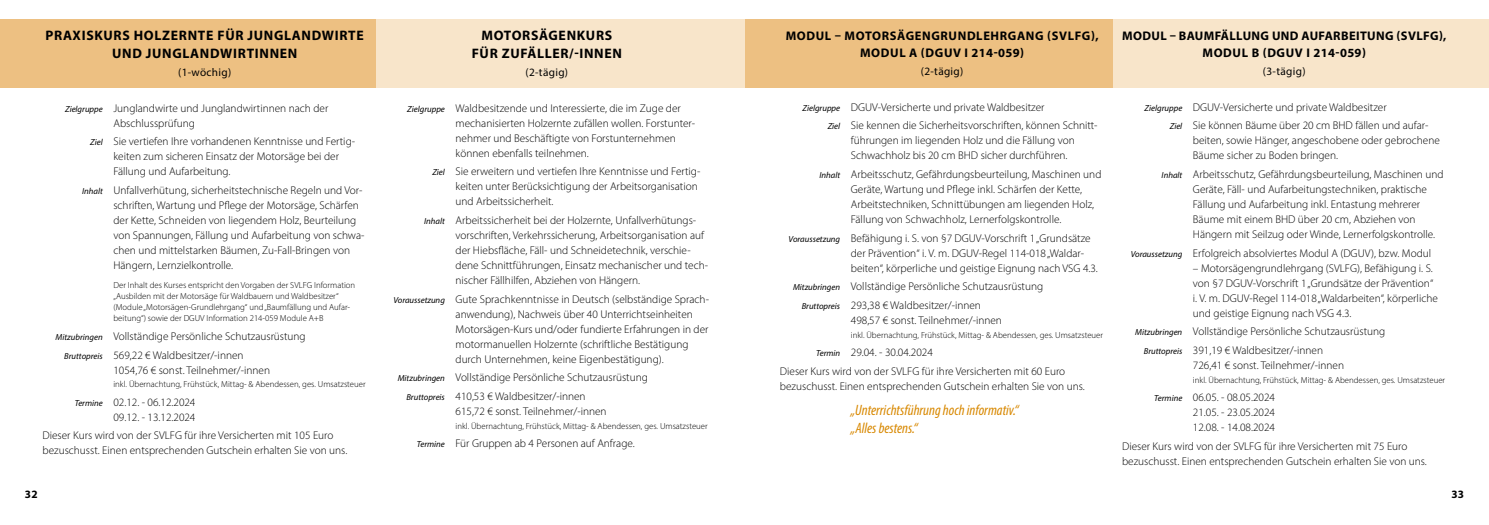
<style>
.page{position:relative;width:1489px;height:525px;background:#fff}
.page>*{position:absolute;margin:0;border:0;box-sizing:border-box;transform-origin:0 0}
.t1{font:italic condensed 15px/18.5px "Myriad Pro";color:#d88800}
.t2{font:700 13.75px/17.5px "Myriad Pro";letter-spacing:.05em;color:#000;text-align:center}
.t3{font:700 12.5px/17.5px "Myriad Pro";letter-spacing:.03em;color:#000;text-align:center}
.t4{font:700 12.5px/17.5px "Myriad Pro";letter-spacing:.05em;color:#000;text-align:center}
.t5{font:300 11.25px/15px "Myriad Pro";color:#000}
.t6{font:11.25px "Myriad Pro";letter-spacing:.03em;color:#000}
.t7{font:700 11.25px "Myriad Pro";color:#000}
.t8{font:300 8.75px/11.2px "Myriad Pro";color:#000}
.s1{font-weight:400;font-style:italic;font-size:8.75px}
</style>
<div class="page">
<div style="left:1104px;top:19px;width:384px;height:69px;background:#f8e5ca"></div>
<div style="left:0;top:19px;width:393px;height:69px;background:#edc082"></div>
<div style="left:744px;top:19px;width:369px;height:69px;background:#edc082"></div>
<div style="left:376px;top:19px;width:368px;height:69px;background:#f8e5ca"></div>
<p class="t2" style="left:46px;top:27px;width:320px">PRAXISKURS HOLZERNTE FÜR JUNGLANDWIRTE<br>UND JUNGLANDWIRTINNEN</p>
<p class="t6" style="left:178px;top:65px;width:55px">(1-wöchig)</p>
<p class="t5" style="left:113px;top:100px;width:216px;text-indent:-48px"><span class="s1">Zielgruppe</span> Junglandwirte und Junglandwirtinnen nach der<br>Abschlussprüfung</p>
<p class="t5" style="left:113px;top:134px;width:243px;text-indent:-23px"><span class="s1">Ziel</span> Sie vertiefen Ihre vorhandenen Kenntnisse und Fertig&shy;keiten zum sicheren Einsatz der Motorsäge bei der<br>Fällung und Aufarbeitung.</p>
<p class="t5" style="left:113px;top:182px;width:252px;text-indent:-31px"><span class="s1">Inhalt</span> Unfallverhütung, sicherheitstechnische Regeln und Vor&shy;schriften, Wartung und Pflege der Motorsäge, Schärfen der Kette, Schneiden von liegendem Holz, Beurteilung von Spannungen, Fällung und Aufarbeitung von schwa&shy;chen und mittelstarken Bäumen, Zu-Fall-Bringen von Hängern, Lernzielkontrolle.</p>
<p class="t8" style="left:113px;top:279px;width:243px">Der Inhalt des Kurses entspricht den Vorgaben der SVLFG Information „Ausbilden mit der Motorsäge für Waldbauern und Waldbesitzer“ (Module „Motorsägen-Grundlehrgang“ und „Baumfällung und Aufar&shy;beitung“) sowie der DGUV Information 214-059 Module A+B</p>
<p class="t5" style="left:64px;top:327px;width:243px;line-height:18.5px;text-indent:-9px"><span class="s1">Mitzubringen</span> Vollständige Persönliche Schutzausrüstung<br><span class="s1">Bruttopreis</span> 569,22 € Waldbesitzer/-innen</p>
<p class="t5" style="left:113px;top:362px;width:158px">1054,76 € sonst. Teilnehmer/-innen</p>
<p class="t8" style="left:113px;top:378px;width:254px">inkl. Übernachtung, Frühstück, Mittag- &amp; Abendessen, ges. Umsatzsteuer</p>
<p class="t5" style="left:75px;top:394px;width:122px;text-align:right"><span class="s1">Termine</span> 02.12. - 06.12.2024<br>09.12. - 13.12.2024</p>
<p class="t5" style="left:43px;top:428px;width:306px">Dieser Kurs wird von der SVLFG für ihre Versicherten mit 105 Euro bezuschusst. Einen entsprechenden Gutschein erhalten Sie von uns.</p>
<p class="t2" style="left:471px;top:27px;width:152px">MOTORSÄGENKURS<br>FÜR ZUFÄLLER/-INNEN</p>
<p class="t6" style="left:525px;top:65px;width:44px">(2-tägig)</p>
<p class="t5" style="left:455px;top:100px;width:241px;text-indent:-48px"><span class="s1">Zielgruppe</span> Waldbesitzende und Interessierte, die im Zuge der mechanisierten Holzernte zufällen wollen. Forstunter&shy;nehmer und Beschäftigte von Forstunternehmen können ebenfalls teilnehmen.</p>
<p class="t5" style="left:455px;top:164px;width:246px;text-indent:-23px"><span class="s1">Ziel</span> Sie erweitern und vertiefen Ihre Kenntnisse und Fertig&shy;keiten unter Berücksichtigung der Arbeitsorganisation und Arbeitssicherheit.</p>
<p class="t5" style="left:455px;top:212px;width:254px;text-indent:-31px"><span class="s1">Inhalt</span> Arbeitssicherheit bei der Holzernte, Unfallverhütungs&shy;vorschriften, Verkehrssicherung, Arbeitsorganisation auf der Hiebsfläche, Fäll- und Schneidetechnik, verschie&shy;dene Schnittführungen, Einsatz mechanischer und tech&shy;nischer Fällhilfen, Abziehen von Hängern.</p>
<p class="t5" style="left:455px;top:291px;width:255px;text-indent:-62px"><span class="s1">Voraussetzung</span> Gute Sprachkenntnisse in Deutsch (selbständige Sprach&shy;anwendung), Nachweis über 40 Unterrichtseinheiten Motorsägen-Kurs und/oder fundierte Erfahrungen in der motormanuellen Holzernte (schriftliche Bestätigung durch Unternehmen, keine Eigenbestätigung).</p>
<p class="t5" style="left:406px;top:368px;width:243px;line-height:18.5px;text-indent:-9px"><span class="s1">Mitzubringen</span> Vollständige Persönliche Schutzausrüstung<br><span class="s1">Bruttopreis</span> 410,53 € Waldbesitzer/-innen</p>
<p class="t5" style="left:455px;top:403px;width:153px">615,72 € sonst. Teilnehmer/-innen</p>
<p class="t8" style="left:455px;top:420px;width:254px">inkl. Übernachtung, Frühstück, Mittag- &amp; Abendessen, ges. Umsatzsteuer</p>
<p class="t5" style="left:417px;top:435px;width:219px"><span class="s1">Termine</span> Für Gruppen ab 4 Personen auf Anfrage.</p>
<p class="t4" style="left:785px;top:26px;width:314px">MODUL – MOTORSÄGENGRUNDLEHRGANG (SVLFG),<br>MODUL A (DGUV I 214-059)</p>
<p class="t6" style="left:920px;top:64px;width:44px">(2-tägig)</p>
<p class="t5" style="left:827px;top:98px;width:271px;line-height:18.5px;text-indent:-25px"><span class="s1">Zielgruppe</span> DGUV-Versicherte und private Waldbesitzer<br><span class="s1">Ziel</span> Sie kennen die Sicherheitsvorschriften, können Schnitt-</p>
<p class="t5" style="left:850px;top:133px;width:225px">führungen im liegenden Holz und die Fällung von<br>Schwachholz bis 20 cm BHD sicher durchführen.</p>
<p class="t5" style="left:850px;top:166px;width:252px;text-indent:-31px"><span class="s1">Inhalt</span> Arbeitsschutz, Gefährdungsbeurteilung, Maschinen und Geräte, Wartung und Pflege inkl. Schärfen der Kette, Arbeitstechniken, Schnittübungen am liegenden Holz, Fällung von Schwachholz, Lernerfolgskontrolle.</p>
<p class="t5" style="left:850px;top:230px;width:248px;text-indent:-62px"><span class="s1">Voraussetzung</span> Befähigung i. S. von §7 DGUV-Vorschrift 1 „Grundsätze der Prävention“ i. V. m. DGUV-Regel 114-018 „Waldar&shy;beiten“, körperliche und geistige Eignung nach VSG 4.3.</p>
<p class="t5" style="left:801px;top:277px;width:243px;line-height:18.5px;text-indent:-9px"><span class="s1">Mitzubringen</span> Vollständige Persönliche Schutzausrüstung<br><span class="s1">Bruttopreis</span> 293,38 € Waldbesitzer/-innen</p>
<p class="t5" style="left:850px;top:312px;width:153px">498,57 € sonst. Teilnehmer/-innen</p>
<p class="t8" style="left:850px;top:329px;width:254px">inkl. Übernachtung, Frühstück, Mittag- &amp; Abendessen, ges. Umsatzsteuer</p>
<p class="t5" style="left:780px;top:343px;width:287px;line-height:18.5px;text-indent:36px"><span class="s1">Termin</span> 29.04. - 30.04.2024<br>Dieser Kurs wird von der SVLFG für ihre Versicherten mit 60 Euro</p>
<p class="t5" style="left:780px;top:378px;width:306px">bezuschusst. Einen entsprechenden Gutschein erhalten Sie von uns.</p>
<h1 class="t1" style="left:850px;top:400px;width:169px">„Unterrichtsführung hoch informativ.“ „Alles bestens.“</h1>
<p class="t3" style="left:1122px;top:26px;width:326px">MODUL – BAUMFÄLLUNG UND AUFARBEITUNG (SVLFG),<br>MODUL B (DGUV I 214-059)</p>
<p class="t6" style="left:1262px;top:64px;width:44px">(3-tägig)</p>
<p class="t5" style="left:1169px;top:98px;width:259px;line-height:18.5px;text-indent:-25px"><span class="s1">Zielgruppe</span> DGUV-Versicherte und private Waldbesitzer<br><span class="s1">Ziel</span> Sie können Bäume über 20 cm BHD fällen und aufar-</p>
<p class="t5" style="left:1192px;top:133px;width:248px">beiten, sowie Hänger, angeschobene oder gebrochene<br>Bäume sicher zu Boden bringen.</p>
<p class="t5" style="left:1192px;top:166px;width:252px;text-indent:-31px"><span class="s1">Inhalt</span> Arbeitsschutz, Gefährdungsbeurteilung, Maschinen und Geräte, Fäll- und Aufarbeitungstechniken, praktische Fällung und Aufarbeitung inkl. Entastung mehrerer Bäume mit einem BHD über 20 cm, Abziehen von Hängern mit Seilzug oder Winde, Lernerfolgskontrolle.</p>
<p class="t5" style="left:1130px;top:245px;width:302px"><span class="s1">Voraussetzung</span> Erfolgreich absolviertes Modul A (DGUV), bzw. Modul</p>
<p class="t5" style="left:1192px;top:260px;width:246px">– Motorsägengrundlehrgang (SVLFG), Befähigung i. S. von §7 DGUV-Vorschrift 1 „Grundsätze der Prävention“ i. V. m. DGUV-Regel 114-018 „Waldarbeiten“, körperliche und geistige Eignung nach VSG 4.3.</p>
<p class="t5" style="left:1143px;top:322px;width:243px;line-height:18.5px;text-indent:-9px"><span class="s1">Mitzubringen</span> Vollständige Persönliche Schutzausrüstung<br><span class="s1">Bruttopreis</span> 391,19 € Waldbesitzer/-innen</p>
<p class="t5" style="left:1192px;top:357px;width:153px">726,41 € sonst. Teilnehmer/-innen</p>
<p class="t8" style="left:1192px;top:374px;width:254px">inkl. Übernachtung, Frühstück, Mittag- &amp; Abendessen, ges. Umsatzsteuer</p>
<p class="t5" style="left:1192px;top:389px;width:83px;text-align:justify;text-indent:-39px"><span class="s1">Termine</span> 06.05. - 08.05.2024<br>21.05. - 23.05.2024<br>12.08. - 14.08.2024</p>
<p class="t5" style="left:1121px;top:438px;width:306px">Dieser Kurs wird von der SVLFG für ihre Versicherten mit 75 Euro bezuschusst. Einen entsprechenden Gutschein erhalten Sie von uns.</p>
<p class="t7" style="left:25px;top:486px;width:14px">32</p>
<p class="t7" style="left:1451px;top:486px;width:14px">33</p>
</div>
